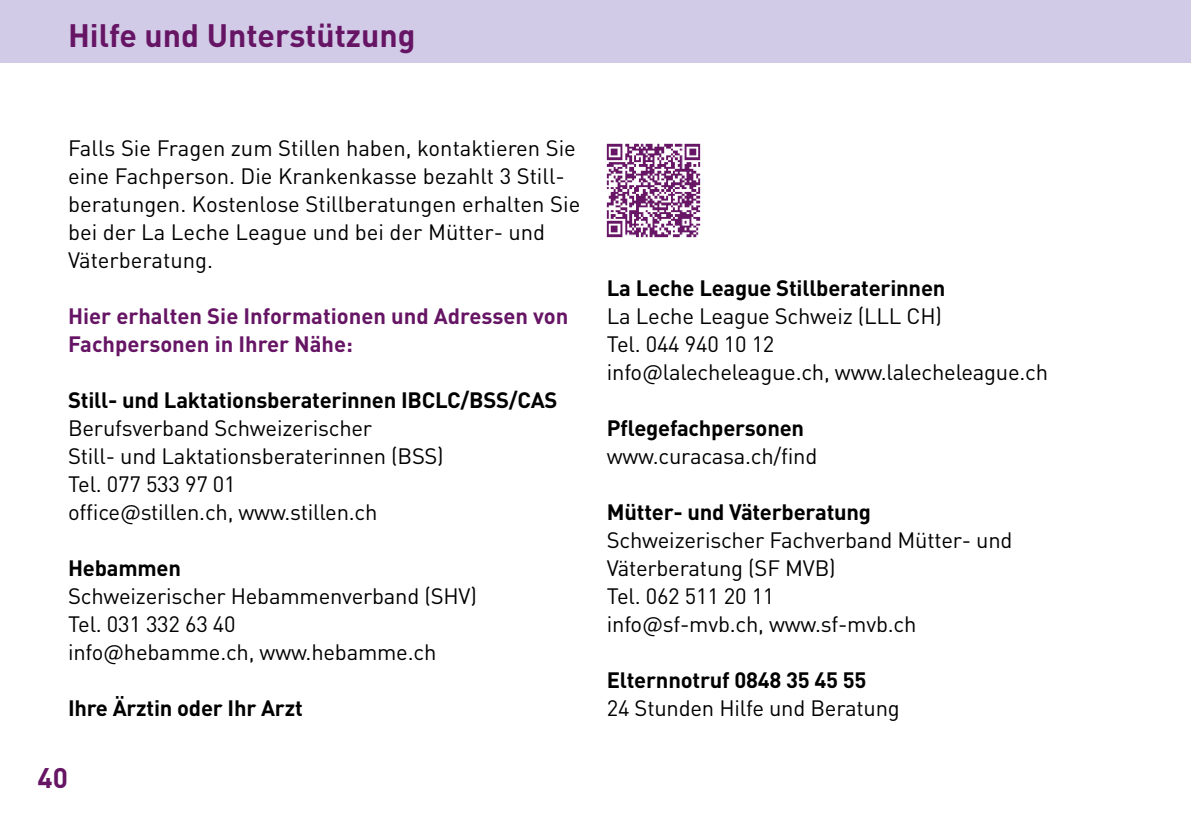
<style>
.page{position:relative;width:1191px;height:840px;background:#fff}
.page>*{position:absolute;margin:0;border:0;box-sizing:border-box;transform-origin:0 0}
.t1{font:700 32px "DINOT";color:#661564}
.t2{font:700 28px "DINOT";color:#661564}
.t3{font:22px/28px "DINOT";letter-spacing:-.01em;color:#000}
.t4{font:700 22px "DINOT";letter-spacing:-.01em;color:#000}
.t5{font:700 22px/28px "DINOT";color:#661564}
</style>
<div class="page">
<div style="left:0;top:0;width:1191px;height:62px;background:#d2cbe7"></div>
<img style="left:606px;top:143px;width:95px;height:95px">
<h1 class="t1" style="left:68px;top:14px;width:349px">Hilfe und Unterstützung</h1>
<p class="t3" style="left:68px;top:133px;width:514px">Falls Sie Fragen zum Stillen haben, kontaktieren Sie eine Fachperson. Die Krankenkasse bezahlt 3 Still&shy;beratungen. Kostenlose Stillberatungen erhalten Sie bei der La Leche League und bei der Mütter- und Väterberatung.</p>
<p class="t5" style="left:68px;top:301px;width:502px">Hier erhalten Sie Informationen und Adressen von<br>Fachpersonen in Ihrer Nähe:</p>
<p class="t4" style="left:68px;top:385px;width:491px">Still- und Laktationsberaterinnen IBCLC/BSS/CAS</p>
<p class="t3" style="left:68px;top:413px;width:377px">Berufsverband Schweizerischer<br>Still- und Laktationsberaterinnen (BSS)<br>Tel. 077 533 97 01<br>office@stillen.ch, www.stillen.ch</p>
<p class="t4" style="left:68px;top:553px;width:114px">Hebammen</p>
<p class="t3" style="left:68px;top:581px;width:410px">Schweizerischer Hebammenverband (SHV)<br>Tel. 031 332 63 40<br>info@hebamme.ch, www.hebamme.ch</p>
<p class="t4" style="left:68px;top:693px;width:236px">Ihre Ärztin oder Ihr Arzt</p>
<p class="t2" style="left:37px;top:758px;width:32px">40</p>
<p class="t4" style="left:607px;top:273px;width:340px">La Leche League Stillberaterinnen</p>
<p class="t3" style="left:607px;top:301px;width:443px">La Leche League Schweiz (LLL CH)<br>Tel. 044 940 10 12<br>info@lalecheleague.ch, www.lalecheleague.ch</p>
<p class="t4" style="left:607px;top:413px;width:199px">Pflegefachpersonen</p>
<p class="t3" style="left:607px;top:441px;width:212px">www.curacasa.ch/find</p>
<p class="t4" style="left:607px;top:497px;width:266px">Mütter- und Väterberatung</p>
<p class="t3" style="left:607px;top:525px;width:407px">Schweizerischer Fachverband Mütter- und<br>Väterberatung (SF MVB)<br>Tel. 062 511 20 11<br>info@sf-mvb.ch, www.sf-mvb.ch</p>
<p class="t4" style="left:607px;top:665px;width:261px">Elternnotruf 0848 35 45 55</p>
<p class="t3" style="left:607px;top:693px;width:294px">24 Stunden Hilfe und Beratung</p>
</div>
